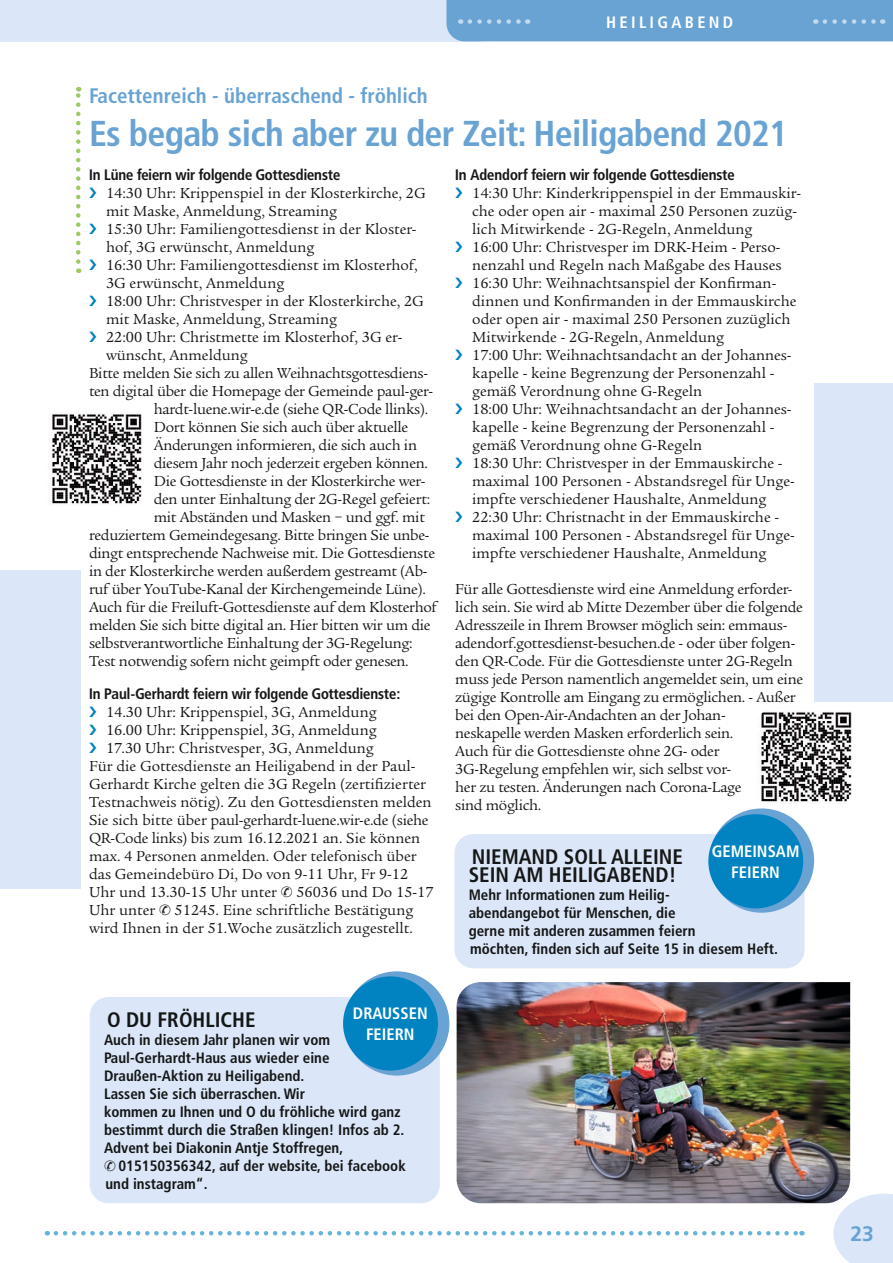
<style>
.page{position:relative;width:893px;height:1263px;background:#fff}
.page>*{position:absolute;margin:0;border:0;box-sizing:border-box;transform-origin:0 0}
.t1{font:700 condensed 36px "Frutiger LT Std";letter-spacing:-.02em;color:#68a3d4}
.t2{font:700 condensed 21px/18px "Frutiger LT Std";color:#151616}
.t3{font:700 condensed 21px "Frutiger LT Std";color:#68a3d4}
.t4{font:700 21px "Frutiger";color:#68a3d4}
.t5{font:700 condensed 16.5px/21px "Frutiger LT Std";color:#fff;text-align:center}
.t6{font:700 condensed 16.5px "Frutiger LT Std";letter-spacing:.2em;color:#fff}
.t7{font:15px/18px "Legacy Serif";color:#151616;text-align:right}
.t8{font:15px/18px "Legacy Serif";letter-spacing:-.02em;color:#151616}
.t9{font:700 condensed 15px/18px "Frutiger LT Std";color:#151616}
.t10{font:700 15px "Frutiger Condensed BQ";color:#151616}
</style>
<div class="page">
<div style="left:0;top:0;width:480px;height:41px;background:#dbe7f8"></div>
<svg style="left:56px;top:1231px;width:746px;height:4px"></svg>
<div style="left:0;top:570px;width:81px;height:318px;background:#dbe7f8"></div>
<svg style="left:76px;top:87px;width:4px;height:175px"></svg>
<div style="left:454px;top:834px;width:351px;height:135px;background:#dbe7f8"></div>
<svg style="left:709px;top:808px;width:105px;height:105px;background:#6ca6d5"></svg>
<div style="left:708px;top:814px;width:95px;height:94px;background:#0083c0;border-radius:50%"></div>
<div style="left:90px;top:997px;width:351px;height:206px;background:#dbe7f8"></div>
<div style="left:344px;top:971px;width:105px;height:104px;background:#68a3d4;border-radius:50%"></div>
<div style="left:343px;top:976px;width:95px;height:94px;background:#0083c0;border-radius:50%"></div>
<img style="left:457px;top:982px;width:393px;height:221px">
<div style="left:814px;top:383px;width:79px;height:318px;background:#dbe7f8"></div>
<img style="left:761px;top:711px;width:91px;height:91px">
<img style="left:52px;top:413px;width:90px;height:91px">
<div style="left:446px;top:0;width:447px;height:41px;background:#68a3d4"></div>
<svg style="left:833px;top:1194px;width:60px;height:69px;background:#dde7f6"></svg>
<svg style="left:105px;top:1160px;width:10px;height:11px"></svg>
<p class="t6" style="left:606px;top:12px;width:129px">HEILIGABEND</p>
<h2 class="t3" style="left:89px;top:83px;width:340px">Facettenreich - überraschend - fröhlich</h2>
<h1 class="t1" style="left:89px;top:112px;width:700px">Es begab sich aber zu der Zeit: Heiligabend 2021</h1>
<p class="t10" style="left:89px;top:165px;width:253px">In Lüne feiern wir folgende Gottesdienste</p>
<p class="t7" style="left:106px;top:184px;width:321px">14:30 Uhr: Krippenspiel in der Klosterkirche, 2G</p>
<p class="t7" style="left:106px;top:202px;width:233px">mit Maske, Anmeldung, Streaming</p>
<p class="t7" style="left:106px;top:220px;width:312px">15:30 Uhr: Familiengottesdienst in der Kloster-</p>
<p class="t7" style="left:106px;top:238px;width:210px">hof, 3G erwünscht, Anmeldung</p>
<p class="t7" style="left:106px;top:256px;width:313px">16:30 Uhr: Familiengottesdienst im Klosterhof,</p>
<p class="t7" style="left:106px;top:274px;width:180px">3G erwünscht, Anmeldung</p>
<p class="t7" style="left:106px;top:292px;width:319px">18:00 Uhr: Christvesper in der Klosterkirche, 2G</p>
<p class="t7" style="left:106px;top:310px;width:233px">mit Maske, Anmeldung, Streaming</p>
<p class="t7" style="left:106px;top:328px;width:298px">22:00 Uhr: Christmette im Klosterhof, 3G er-</p>
<p class="t7" style="left:106px;top:346px;width:143px">wünscht, Anmeldung</p>
<p class="t8" style="left:89px;top:364px;width:341px">Bitte melden Sie sich zu allen Weihnachtsgottesdiens-</p>
<p class="t8" style="left:89px;top:382px;width:346px">ten digital über die Homepage der Gemeinde paul-ger-</p>
<p class="t8" style="left:154px;top:400px;width:276px">hardt-luene.wir-e.de (siehe QR-Code llinks).</p>
<p class="t8" style="left:154px;top:418px;width:256px">Dort können Sie sich auch über aktuelle</p>
<p class="t8" style="left:154px;top:436px;width:265px">Änderungen informieren, die sich auch in</p>
<p class="t8" style="left:154px;top:454px;width:276px">diesem Jahr noch jederzeit ergeben können.</p>
<p class="t8" style="left:154px;top:472px;width:273px">Die Gottesdienste in der Klosterkirche wer-</p>
<p class="t8" style="left:154px;top:490px;width:278px">den unter Einhaltung der 2G-Regel gefeiert:</p>
<p class="t8" style="left:154px;top:508px;width:273px">mit Abständen und Masken – und ggf. mit</p>
<p class="t8" style="left:89px;top:526px;width:342px">reduziertem Gemeindegesang. Bitte bringen Sie unbe-</p>
<p class="t8" style="left:89px;top:544px;width:347px">dingt entsprechende Nachweise mit. Die Gottesdienste</p>
<p class="t8" style="left:89px;top:562px;width:340px">in der Klosterkirche werden außerdem gestreamt (Ab-</p>
<p class="t8" style="left:89px;top:580px;width:338px">ruf über YouTube-Kanal der Kirchengemeinde Lüne).</p>
<p class="t8" style="left:89px;top:598px;width:349px">Auch für die Freiluft-Gottesdienste auf dem Klosterhof</p>
<p class="t8" style="left:89px;top:616px;width:343px">melden Sie sich bitte digital an. Hier bitten wir um die</p>
<p class="t8" style="left:89px;top:634px;width:325px">selbstverantwortliche Einhaltung der 3G-Regelung:</p>
<p class="t8" style="left:89px;top:652px;width:321px">Test notwendig sofern nicht geimpft oder genesen.</p>
<p class="t10" style="left:89px;top:684px;width:313px">In Paul-Gerhardt feiern wir folgende Gottesdienste:</p>
<p class="t7" style="left:106px;top:703px;width:272px">14.30 Uhr: Krippenspiel, 3G, Anmeldung</p>
<p class="t7" style="left:106px;top:721px;width:272px">16.00 Uhr: Krippenspiel, 3G, Anmeldung</p>
<p class="t7" style="left:106px;top:739px;width:269px">17.30 Uhr: Christvesper, 3G, Anmeldung</p>
<p class="t7" style="left:89px;top:757px;width:328px">Für die Gottesdienste an Heiligabend in der Paul-</p>
<p class="t7" style="left:89px;top:775px;width:339px">Gerhardt Kirche gelten die 3G Regeln (zertifizierter</p>
<p class="t7" style="left:89px;top:793px;width:344px">Testnachweis nötig). Zu den Gottesdiensten melden</p>
<p class="t8" style="left:89px;top:811px;width:341px">Sie sich bitte über paul-gerhardt-luene.wir-e.de (siehe</p>
<p class="t7" style="left:89px;top:829px;width:333px">QR-Code links) bis zum 16.12.2021 an. Sie können</p>
<p class="t7" style="left:89px;top:847px;width:329px">max. 4 Personen anmelden. Oder telefonisch über</p>
<p class="t7" style="left:89px;top:865px;width:321px">das Gemeindebüro Di, Do von 9-11 Uhr, Fr 9-12</p>
<p class="t7" style="left:89px;top:883px;width:189px">Uhr und 13.30-15 Uhr unter</p>
<p class="t7" style="left:296px;top:883px;width:139px">56036 und Do 15-17</p>
<p class="t7" style="left:89px;top:901px;width:68px">Uhr unter</p>
<p class="t7" style="left:89px;top:901px;width:326px">51245. Eine schriftliche Bestätigung<br>wird Ihnen in der 51.Woche zusätzlich zugestellt.</p>
<p class="t10" style="left:455px;top:165px;width:281px">In Adendorf feiern wir folgende Gottesdienste</p>
<p class="t7" style="left:472px;top:184px;width:330px;text-align:left">14:30 Uhr: Kinderkrippenspiel in der Emmauskir&shy;che oder open air - maximal 250 Personen zuzüg&shy;lich Mitwirkende - 2G-Regeln, Anmeldung<br>16:00 Uhr: Christvesper im DRK-Heim - Perso&shy;nenzahl und Regeln nach Maßgabe des Hauses 16:30 Uhr: Weihnachtsanspiel der Konfirman&shy;dinnen und Konfirmanden in der Emmauskirche oder open air - maximal 250 Personen zuzüglich Mitwirkende - 2G-Regeln, Anmeldung<br>17:00 Uhr: Weihnachtsandacht an der Johannes&shy;kapelle - keine Begrenzung der Personenzahl - gemäß Verordnung ohne G-Regeln<br>18:00 Uhr: Weihnachtsandacht an der Johannes&shy;kapelle - keine Begrenzung der Personenzahl - gemäß Verordnung ohne G-Regeln<br>18:30 Uhr: Christvesper in der Emmauskirche - maximal 100 Personen - Abstandsregel für Unge&shy;impfte verschiedener Haushalte, Anmeldung 22:30 Uhr: Christnacht in der Emmauskirche - maximal 100 Personen - Abstandsregel für Unge&shy;impfte verschiedener Haushalte, Anmeldung</p>
<p class="t8" style="left:455px;top:580px;width:349px">Für alle Gottesdienste wird eine Anmeldung erforder&shy;lich sein. Sie wird ab Mitte Dezember über die folgende Adresszeile in Ihrem Browser möglich sein: emmaus&shy;adendorf.gottesdienst-besuchen.de - oder über folgen&shy;den QR-Code. Für die Gottesdienste unter 2G-Regeln muss jede Person namentlich angemeldet sein, um eine zügige Kontrolle am Eingang zu ermöglichen. - Außer bei den Open-Air-Andachten an der Johan-<br>neskapelle werden Masken erforderlich sein.<br>Auch für die Gottesdienste ohne 2G- oder 3G-Regelung empfehlen wir, sich selbst vor-<br>her zu testen. Änderungen nach Corona-Lage<br>sind möglich.</p>
<p class="t5" style="left:712px;top:841px;width:89px">GEMEINSAM<br>FEIERN</p>
<h2 class="t2" style="left:469px;top:848px;width:216px">NIEMAND SOLL ALLEINE<br>SEIN AM HEILIGABEND!</h2>
<p class="t9" style="left:469px;top:886px;width:311px">Mehr Informationen zum Heilig-<br>abendangebot für Menschen, die<br>gerne mit anderen zusammen feiern<br>möchten, finden sich auf Seite 15 in diesem Heft.</p>
<p class="t5" style="left:353px;top:1003px;width:76px">DRAUSSEN<br>FEIERN</p>
<h2 class="t2" style="left:107px;top:1011px;width:150px">O DU FRÖHLICHE</h2>
<p class="t9" style="left:104px;top:1031px;width:302px">Auch in diesem Jahr planen wir vom Paul-Gerhardt-Haus aus wieder eine Draußen-Aktion zu Heiligabend.<br>Lassen Sie sich überraschen. Wir<br>kommen zu Ihnen und O du fröhliche wird ganz bestimmt durch die Straßen klingen! Infos ab 2.<br>Advent bei Diakonin Antje Stoffregen,</p>
<p class="t9" style="left:105px;top:1157px;width:302px;text-indent:13px">015150356342, auf der website, bei facebook und instagram“.</p>
<h2 class="t4" style="left:850px;top:1222px;width:25px">23</h2>
</div>
